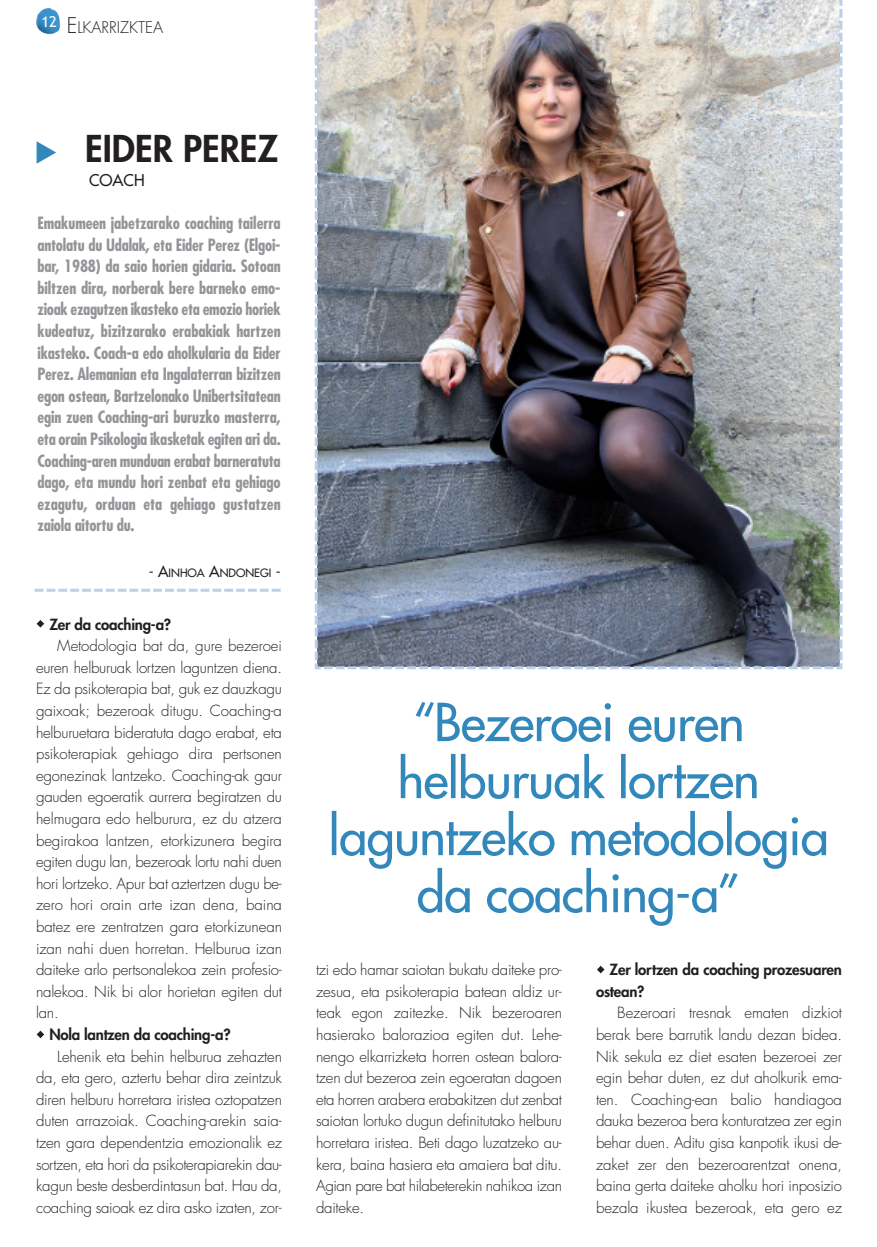
<style>
.page{position:relative;width:877px;height:1247px;background:#fff}
.page>*{position:absolute;margin:0;border:0;box-sizing:border-box;transform-origin:0 0}
.t1{font:51px/57px "Futura";letter-spacing:-.015em;color:#3287bb;text-align:center}
.t2{font:800 36px "Futura";color:#231f20}
.t3{font:700 condensed 16.5px/21.6px "Futura";letter-spacing:-.005em;color:#939598;text-align:justify}
.t4{font:300 15.75px "Futura";color:#231f20}
.t5{font:15.75px "Futura";color:#231f20}
.t6{font:300 15px/21.6px "Futura";letter-spacing:-.015em;color:#231f20;text-align:justify}
.t7{font:800 15px/21.6px "Futura";letter-spacing:-.015em;color:#231f20}
.t8{font:15px "Trebuchet MS";color:#fff}
.t9{font:11.25px "Futura";color:#231f20}
.s1{font-size:21px}
.s2{color:#3287bb}
.s3{font-size:15px}
</style>
<div class="page">
<img style="left:36px;top:8px;width:24px;height:26px">
<svg style="left:34px;top:589px;width:247px;height:3px"></svg>
<img style="left:314px;top:0;width:529px;height:670px">
<p class="t8" style="left:41px;top:13px;width:17px">12</p>
<p class="t4" style="left:67px;top:20px;width:98px"><span class="s1">E</span>LKARRIZKTEA</p>
<h2 class="t2" style="left:35px;top:131px;width:245px"><span class="s2">◆</span> EIDER PEREZ</h2>
<p class="t5" style="left:89px;top:172px;width:57px">COACH</p>
<p class="t3" style="left:37px;top:213px;width:245px">Emakumeen jabetzarako coaching tailerra antolatu du Udalak, eta Eider Perez (Elgoi&shy;bar, 1988) da saio horien gidaria. Sotoan biltzen dira, norberak bere barneko emo&shy;zioak ezagutzen ikasteko eta emozio horiek kudeatuz, bizitzarako erabakiak hartzen ikasteko. Coach-a edo aholkularia da Eider Perez. Alemanian eta Ingalaterran bizitzen egon ostean, Bartzelonako Unibertsitatean egin zuen Coaching-ari buruzko masterra, eta orain Psikologia ikasketak egiten ari da.<br>Coaching-aren munduan erabat barneratuta dago, eta mundu hori zenbat eta gehiago ezagutu, orduan eta gehiago gustatzen zaiola aitortu du.</p>
<p class="t9" style="left:149px;top:567px;width:133px"><span class="s3">- A</span>INHOA <span class="s3">A</span>NDONEGI <span class="s3">-</span></p>
<p class="t7" style="left:49px;top:614px;width:123px">Zer da coaching-a?</p>
<p class="t6" style="left:36px;top:636px;width:247px;text-indent:21px">Metodologia bat da, gure bezeroei euren helburuak lortzen laguntzen diena.<br>Ez da psikoterapia bat, guk ez dauzkagu gaixoak; bezeroak ditugu. Coaching-a helburuetara bideratuta dago erabat, eta psikoterapiak gehiago dira pertsonen egonezinak lantzeko. Coaching-ak gaur gauden egoeratik aurrera begiratzen du helmugara edo helburura, ez du atzera begirakoa lantzen, etorkizunera begira egiten dugu lan, bezeroak lortu nahi duen hori lortzeko. Apur bat aztertzen dugu be&shy;zero hori orain arte izan dena, baina batez ere zentratzen gara etorkizunean izan nahi duen horretan. Helburua izan daiteke arlo pertsonalekoa zein profesio&shy;nalekoa. Nik bi alor horietan egiten dut lan.</p>
<p class="t7" style="left:49px;top:1025px;width:183px">Nola lantzen da coaching-a?</p>
<p class="t6" style="left:36px;top:1046px;width:248px;text-indent:21px">Lehenik eta behin helburua zehazten da, eta gero, aztertu behar dira zeintzuk diren helburu horretara iristea oztopatzen duten arrazoiak. Coaching-arekin saia&shy;tzen gara dependentzia emozionalik ez sortzen, eta hori da psikoterapiarekin dau&shy;kagun beste desberdintasun bat. Hau da, coaching saioak ez dira asko izaten, zor-</p>
<h1 class="t1" style="left:328px;top:697px;width:502px">“Bezeroei euren helburuak lortzen laguntzeko metodologia da coaching-a”</h1>
<p class="t6" style="left:316px;top:960px;width:247px">tzi edo hamar saiotan bukatu daiteke pro&shy;zesua, eta psikoterapia batean aldiz ur&shy;teak egon zaitezke. Nik bezeroaren hasierako balorazioa egiten dut. Lehe&shy;nengo elkarrizketa horren ostean balora&shy;tzen dut bezeroa zein egoeratan dagoen eta horren arabera erabakitzen dut zenbat saiotan lortuko dugun definitutako helburu horretara iristea. Beti dago luzatzeko au&shy;kera, baina hasiera eta amaiera bat ditu.<br>Agian pare bat hilabeterekin nahikoa izan daiteke.</p>
<p class="t7" style="left:596px;top:960px;width:247px;text-indent:14px">Zer lortzen da coaching prozesuaren ostean?</p>
<p class="t6" style="left:596px;top:1003px;width:247px;text-indent:21px">Bezeroari tresnak ematen dizkiot berak bere barrutik landu dezan bidea.<br>Nik sekula ez diet esaten bezeroei zer egin behar duten, ez dut aholkurik ema&shy;ten. Coaching-ean balio handiagoa dauka bezeroa bera konturatzea zer egin behar duen. Aditu gisa kanpotik ikusi de&shy;zaket zer den bezeroarentzat onena, baina gerta daiteke aholku hori inposizio bezala ikustea bezeroak, eta gero ez</p>
</div>
